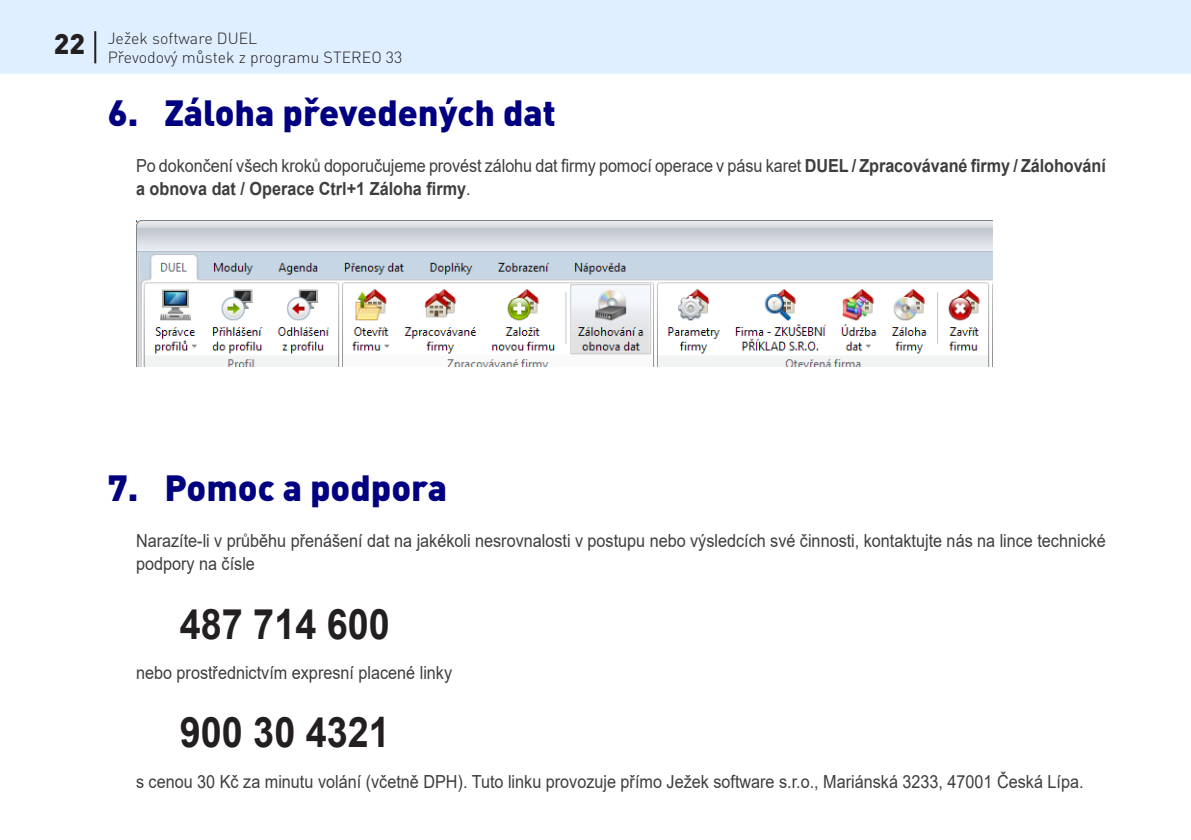
<style>
.page{position:relative;width:1191px;height:840px;background:#fff}
.page>*{position:absolute;margin:0;border:0;box-sizing:border-box;transform-origin:0 0}
.t1{font:700 42px "Arial";color:#231f20;scale:.9 1}
.t2{font:900 36px "DINCE";color:#000080}
.t3{font:18px/23px "Arial";color:#3e3e3f;scale:.9 1}
.t4{font:300 16px/19.2px "DINCE";color:#231f20}
.s1{font-weight:900;font-size:28px}
.s2{font-weight:700}
</style>
<div class="page">
<div style="left:0;top:0;width:1190px;height:74px;background:#dfefff"></div>
<hr style="left:94px;top:31px;width:2px;height:32px;background:#231f20">
<svg style="left:1190px;top:0;width:1px;height:74px"></svg>
<img style="left:136px;top:220px;width:856px;height:146px">
<p class="t4" style="left:108px;top:28px;width:296px;text-indent:-54px"><span class="s1">22</span> Ježek software DUEL<br>Převodový můstek z programu STEREO 33</p>
<h2 class="t2" style="left:108px;top:89px;width:450px">6. Záloha převedených dat</h2>
<p class="t3" style="left:136px;top:153px;width:1079px">Po dokončení všech kroků doporučujeme provést zálohu dat firmy pomocí operace v pásu karet <span class="s2">DUEL / Zpracovávané firmy / Zálohování a obnova dat / Operace Ctrl+1 Záloha firmy</span>.</p>
<h2 class="t2" style="left:108px;top:463px;width:341px">7. Pomoc a podpora</h2>
<p class="t3" style="left:136px;top:528px;width:1079px">Narazíte-li v průběhu přenášení dat na jakékoli nesrovnalosti v postupu nebo výsledcích své činnosti, kontaktujte nás na lince technické podpory na čísle</p>
<h1 class="t1" style="left:180px;top:594px;width:235px">487 714 600</h1>
<p class="t3" style="left:136px;top:660px;width:353px">nebo prostřednictvím expresní placené linky</p>
<h1 class="t1" style="left:180px;top:702px;width:235px">900 30 4321</h1>
<p class="t3" style="left:136px;top:769px;width:1054px">s cenou 30 Kč za minutu volání (včetně DPH). Tuto linku provozuje přímo Ježek software s.r.o., Mariánská 3233, 47001 Česká Lípa.</p>
</div>
